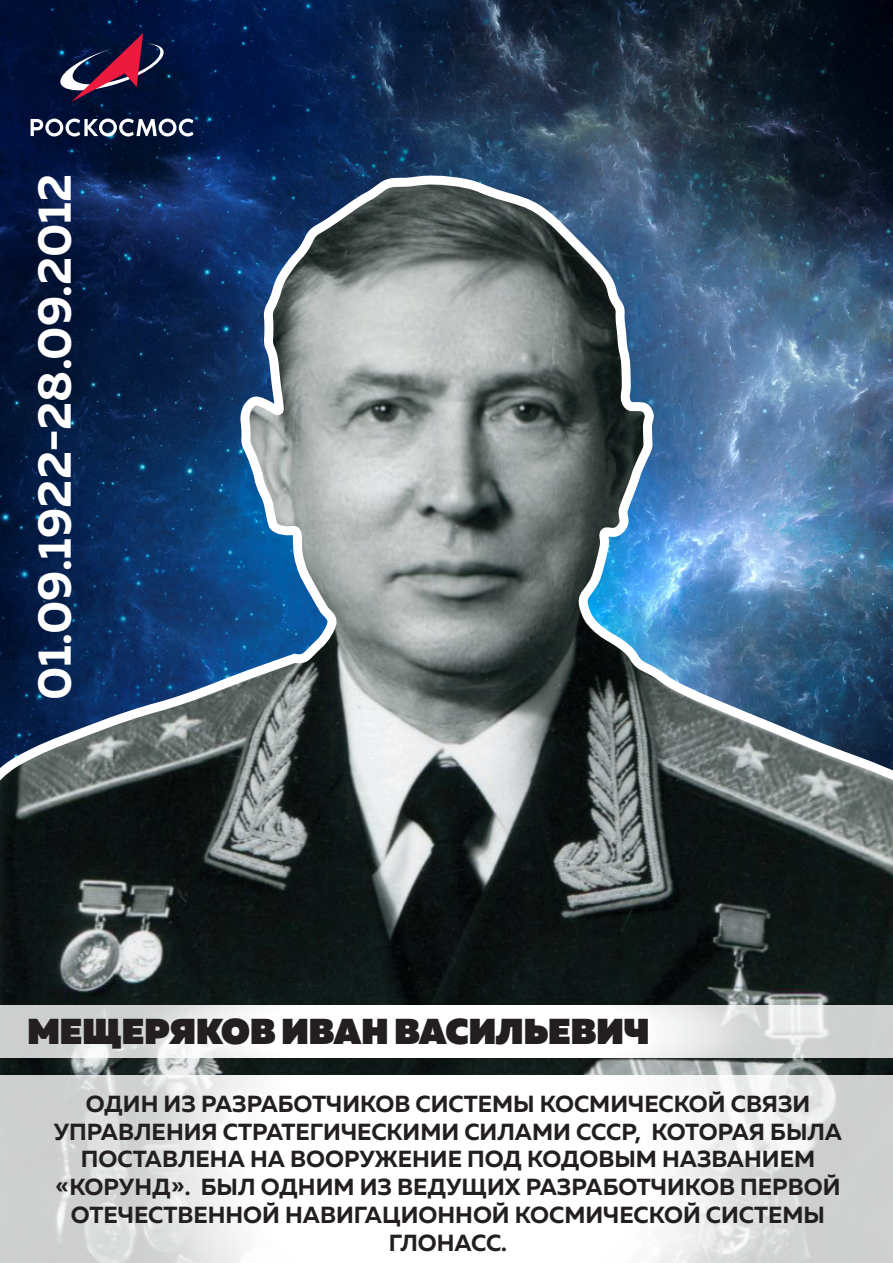
<style>
.page{position:relative;width:893px;height:1263px;background:#fff}
.page>*{position:absolute;margin:0;border:0;box-sizing:border-box;transform-origin:0 0}
.t1{font:700 47.25px "Muller";color:#fff}
.t2{font:800 36px "Muller";color:#231f20}
.t3{font:700 23.25px/27.9px "Muller";color:#231f20;text-align:center}
</style>
<div class="page">
<img style="left:0;top:0;width:893px;height:119px">
<img style="left:0;top:119px;width:893px;height:957px">
<svg style="left:60px;top:33px;width:104px;height:69px;background:#3c2649"></svg>
<svg style="left:31px;top:119px;width:162px;height:17px"></svg>
<svg style="left:0;top:1076px;width:893px;height:187px"></svg>
<svg style="left:0;top:1005px;width:893px;height:53px"></svg>
<img style="left:0;top:169px;width:893px;height:637px">
<h1 class="t1" style="left:25px;top:700px;width:528px;rotate:-90deg">01.09.1922-28.09.2012</h1>
<h2 class="t2" style="left:27px;top:1008px;width:623px">МЕЩЕРЯКОВ ИВАН ВАСИЛЬЕВИЧ</h2>
<p class="t3" style="left:54px;top:1089px;width:790px">ОДИН ИЗ РАЗРАБОТЧИКОВ СИСТЕМЫ КОСМИЧЕСКОЙ СВЯЗИ УПРАВЛЕНИЯ СТРАТЕГИЧЕСКИМИ СИЛАМИ СССР, КОТОРАЯ БЫЛА ПОСТАВЛЕНА НА ВООРУЖЕНИЕ ПОД КОДОВЫМ НАЗВАНИЕМ «КОРУНД». БЫЛ ОДНИМ ИЗ ВЕДУЩИХ РАЗРАБОТЧИКОВ ПЕРВОЙ ОТЕЧЕСТВЕННОЙ НАВИГАЦИОННОЙ КОСМИЧЕСКОЙ СИСТЕМЫ ГЛОНАСС.</p>
</div>
